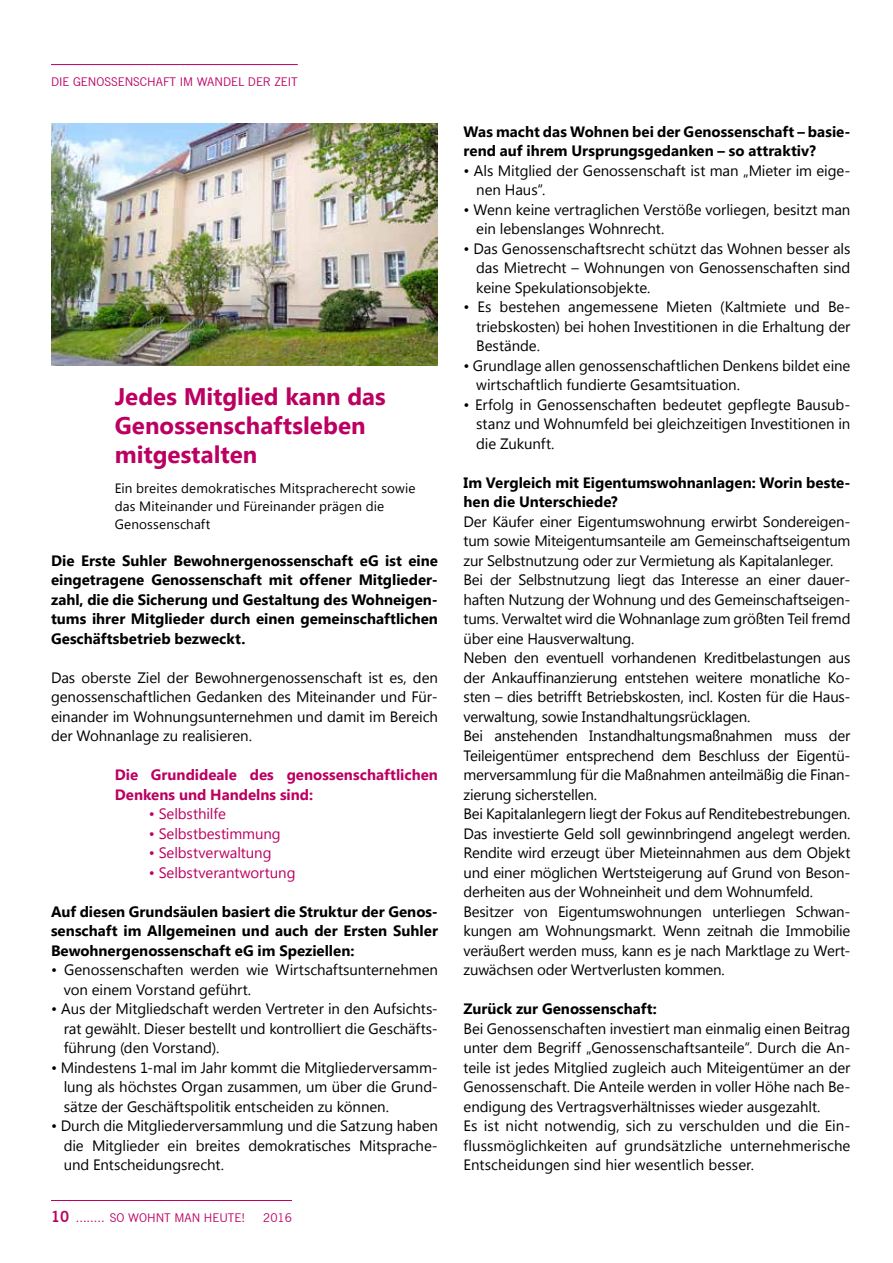
<style>
.page{position:relative;width:893px;height:1263px;background:#fff}
.page>*{position:absolute;margin:0;border:0;box-sizing:border-box;transform-origin:0 0}
.t1{font:700 24px/28.8px "Microsoft New Tai Lue";color:#bc0062}
.t2{font:15px/19.5px "Microsoft New Tai Lue";letter-spacing:-.01em;color:#000;text-align:justify}
.t3{font:700 15px/19.5px "Microsoft New Tai Lue";color:#000;text-align:justify}
.t4{font:15px "Microsoft New Tai Lue";letter-spacing:-.005em;color:#bc0062}
.t5{font:700 15px/19.5px "Microsoft New Tai Lue";color:#bc0062}
.t6{font:700 15px "News Gothic BT";color:#bc0062}
.t7{font:13.5px/18px "Microsoft New Tai Lue";letter-spacing:.01em;color:#000}
.t8{font:12px "News Gothic BT";color:#bc0062}
</style>
<div class="page">
<hr style="left:51px;top:1200px;width:241px;height:1px;background:#bc0062">
<hr style="left:51px;top:64px;width:247px;height:1px;background:#bc0062">
<img style="left:51px;top:123px;width:387px;height:243px">
<p class="t8" style="left:51px;top:74px;width:248px">DIE GENOSSENSCHAFT IM WANDEL DER ZEIT</p>
<h1 class="t1" style="left:115px;top:384px;width:273px">Jedes Mitglied kann das<br>Genossenschaftsleben mitgestalten</h1>
<p class="t7" style="left:115px;top:481px;width:302px">Ein breites demokratisches Mitspracherecht sowie das Miteinander und Füreinander prägen die<br>Genossenschaft</p>
<p class="t3" style="left:51px;top:552px;width:388px">Die Erste Suhler Bewohnergenossenschaft eG ist eine eingetragene Genossenschaft mit offener Mitglieder&shy;zahl, die die Sicherung und Gestaltung des Wohneigen&shy;tums ihrer Mitglieder durch einen gemeinschaftlichen Geschäftsbetrieb bezweckt.</p>
<p class="t2" style="left:51px;top:669px;width:388px">Das oberste Ziel der Bewohnergenossenschaft ist es, den genossenschaftlichen Gedanken des Miteinander und Für&shy;einander im Wohnungsunternehmen und damit im Bereich der Wohnanlage zu realisieren.</p>
<p class="t5" style="left:115px;top:766px;width:325px">Die Grundideale des genossenschaftlichen<br>Denkens und Handelns sind:</p>
<p class="t4" style="left:149px;top:805px;width:79px">• Selbsthilfe</p>
<p class="t4" style="left:149px;top:825px;width:133px">• Selbstbestimmung</p>
<p class="t4" style="left:149px;top:844px;width:124px">• Selbstverwaltung</p>
<p class="t4" style="left:149px;top:864px;width:148px">• Selbstverantwortung</p>
<p class="t3" style="left:51px;top:903px;width:388px">Auf diesen Grundsäulen basiert die Struktur der Genos&shy;senschaft im Allgemeinen und auch der Ersten Suhler Bewohnergenossenschaft eG im Speziellen:</p>
<p class="t2" style="left:64px;top:961px;width:376px;text-indent:-13px">• Genossenschaften werden wie Wirtschaftsunternehmen von einem Vorstand geführt.</p>
<p class="t2" style="left:64px;top:1000px;width:376px;text-indent:-13px">• Aus der Mitgliedschaft werden Vertreter in den Aufsichts&shy;rat gewählt. Dieser bestellt und kontrolliert die Geschäfts&shy;führung (den Vorstand).</p>
<p class="t2" style="left:64px;top:1059px;width:376px;text-indent:-13px">• Mindestens 1-mal im Jahr kommt die Mitgliederversamm&shy;lung als höchstes Organ zusammen, um über die Grund&shy;sätze der Geschäftspolitik entscheiden zu können.</p>
<p class="t2" style="left:64px;top:1117px;width:376px;text-indent:-13px">• Durch die Mitgliederversammlung und die Satzung haben die Mitglieder ein breites demokratisches Mitsprache&shy;und Entscheidungsrecht.</p>
<p class="t6" style="left:51px;top:1207px;width:20px">10</p>
<p class="t8" style="left:110px;top:1210px;width:137px">SO WOHNT MAN HEUTE!</p>
<p class="t8" style="left:263px;top:1210px;width:30px">2016</p>
<p class="t3" style="left:463px;top:123px;width:388px">Was macht das Wohnen bei der Genossenschaft – basie&shy;rend auf ihrem Ursprungsgedanken – so attraktiv?</p>
<p class="t2" style="left:476px;top:162px;width:376px;text-indent:-13px">• Als Mitglied der Genossenschaft ist man „Mieter im eige&shy;nen Haus“.</p>
<p class="t2" style="left:476px;top:201px;width:376px;text-indent:-13px">• Wenn keine vertraglichen Verstöße vorliegen, besitzt man ein lebenslanges Wohnrecht.</p>
<p class="t2" style="left:476px;top:240px;width:376px;text-indent:-13px">• Das Genossenschaftsrecht schützt das Wohnen besser als das Mietrecht – Wohnungen von Genossenschaften sind keine Spekulationsobjekte.</p>
<p class="t2" style="left:476px;top:298px;width:376px;text-indent:-13px">• Es bestehen angemessene Mieten (Kaltmiete und Be&shy;triebskosten) bei hohen Investitionen in die Erhaltung der Bestände.</p>
<p class="t2" style="left:476px;top:357px;width:376px;text-indent:-13px">• Grundlage allen genossenschaftlichen Denkens bildet eine wirtschaftlich fundierte Gesamtsituation.</p>
<p class="t2" style="left:476px;top:396px;width:376px;text-indent:-13px">• Erfolg in Genossenschaften bedeutet gepflegte Bausub&shy;stanz und Wohnumfeld bei gleichzeitigen Investitionen in die Zukunft.</p>
<p class="t3" style="left:463px;top:474px;width:388px">Im Vergleich mit Eigentumswohnanlagen: Worin beste&shy;hen die Unterschiede?</p>
<p class="t2" style="left:463px;top:513px;width:388px;text-align:left">Der Käufer einer Eigentumswohnung erwirbt Sondereigen&shy;tum sowie Miteigentumsanteile am Gemeinschaftseigentum zur Selbstnutzung oder zur Vermietung als Kapitalanleger.<br>Bei der Selbstnutzung liegt das Interesse an einer dauer&shy;haften Nutzung der Wohnung und des Gemeinschaftseigen&shy;tums. Verwaltet wird die Wohnanlage zum größten Teil fremd über eine Hausverwaltung.<br>Neben den eventuell vorhandenen Kreditbelastungen aus der Ankauffinanzierung entstehen weitere monatliche Ko&shy;sten – dies betrifft Betriebskosten, incl. Kosten für die Haus&shy;verwaltung, sowie Instandhaltungsrücklagen.<br>Bei anstehenden Instandhaltungsmaßnahmen muss der Teileigentümer entsprechend dem Beschluss der Eigentü&shy;merversammlung für die Maßnahmen anteilmäßig die Finan&shy;zierung sicherstellen.<br>Bei Kapitalanlegern liegt der Fokus auf Renditebestrebungen.<br>Das investierte Geld soll gewinnbringend angelegt werden.<br>Rendite wird erzeugt über Mieteinnahmen aus dem Objekt und einer möglichen Wertsteigerung auf Grund von Beson&shy;derheiten aus der Wohneinheit und dem Wohnumfeld.<br>Besitzer von Eigentumswohnungen unterliegen Schwan&shy;kungen am Wohnungsmarkt. Wenn zeitnah die Immobilie veräußert werden muss, kann es je nach Marktlage zu Wert&shy;zuwächsen oder Wertverlusten kommen.</p>
<p class="t3" style="left:463px;top:1000px;width:195px">Zurück zur Genossenschaft:</p>
<p class="t2" style="left:463px;top:1020px;width:388px;text-align:left">Bei Genossenschaften investiert man einmalig einen Beitrag unter dem Begriff „Genossenschaftsanteile“. Durch die An&shy;teile ist jedes Mitglied zugleich auch Miteigentümer an der Genossenschaft. Die Anteile werden in voller Höhe nach Be&shy;endigung des Vertragsverhältnisses wieder ausgezahlt.<br>Es ist nicht notwendig, sich zu verschulden und die Ein&shy;flussmöglichkeiten auf grundsätzliche unternehmerische Entscheidungen sind hier wesentlich besser.</p>
</div>
